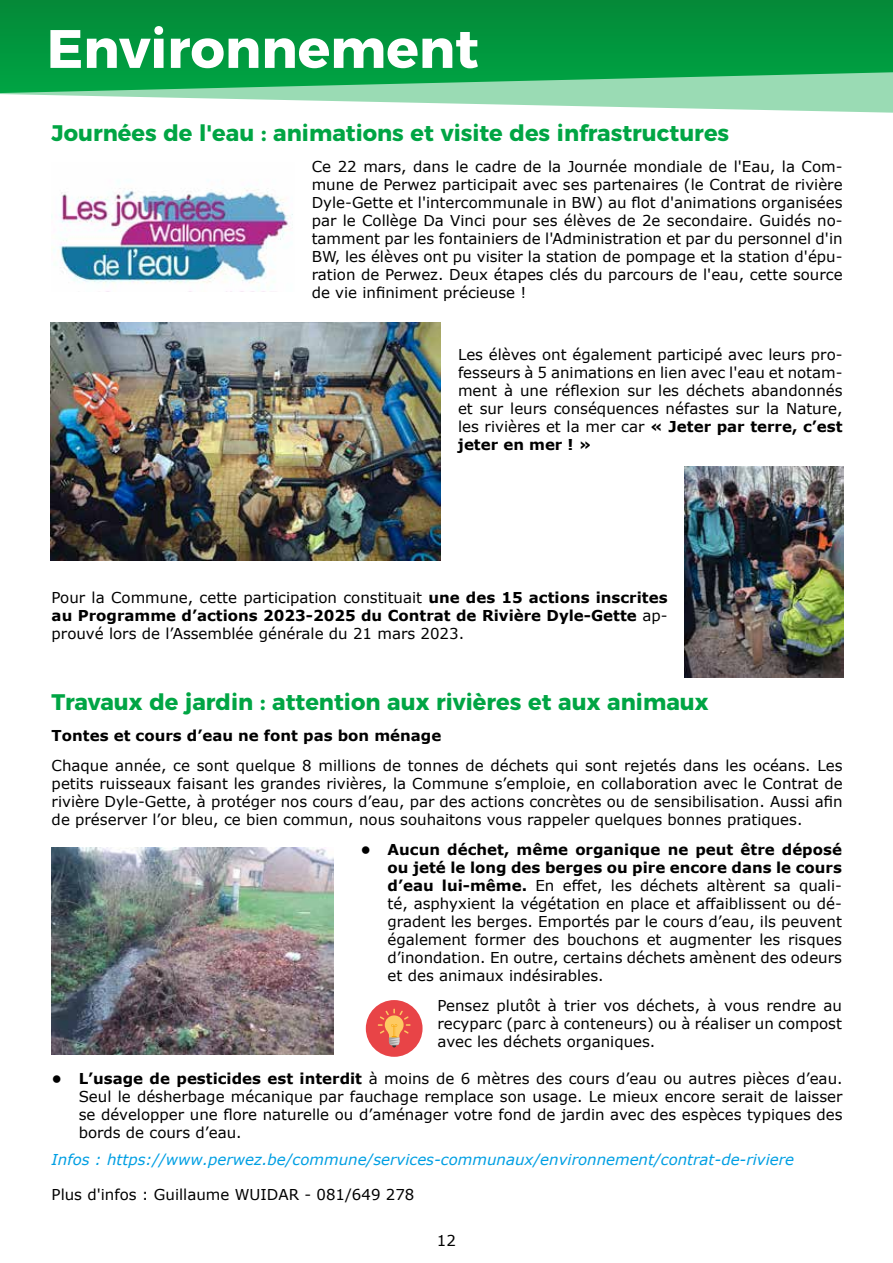
<style>
.page{position:relative;width:893px;height:1263px;background:#fff}
.page>*{position:absolute;margin:0;border:0;box-sizing:border-box;transform-origin:0 0}
.t1{font:700 54px "Montserrat";color:#fff}
.t2{font:700 22.5px "Montserrat";color:#00a544}
.t3{font:15px/18px "Verdana";color:#000;text-align:justify}
.t4{font:italic 15px "Verdana";color:#009fe3}
.t5{font:700 15px "Verdana";color:#000}
.s1{font-weight:700}
</style>
<div class="page">
<svg style="left:0;top:93px;width:893px;height:20px"></svg>
<svg style="left:0;top:0;width:893px;height:93px;background:#129d4a"></svg>
<img style="left:51px;top:847px;width:282px;height:207px">
<img style="left:52px;top:188px;width:241px;height:96px">
<img style="left:51px;top:322px;width:390px;height:239px">
<div style="left:366px;top:1000px;width:57px;height:57px;background:#e84447;border-radius:50%"></div>
<svg style="left:378px;top:1009px;width:33px;height:38px"></svg>
<img style="left:685px;top:466px;width:158px;height:212px">
<h1 class="t1" style="left:47px;top:4px;width:434px">Environnement</h1>
<h2 class="t2" style="left:52px;top:115px;width:679px">Journées de l'eau : animations et visite des infrastructures</h2>
<p class="t3" style="left:312px;top:157px;width:532px">Ce 22 mars, dans le cadre de la Journée mondiale de l'Eau, la Com&shy;mune de Perwez participait avec ses partenaires (le Contrat de rivière Dyle-Gette et l'intercommunale in BW) au flot d'animations organisées par le Collège Da Vinci pour ses élèves de 2e secondaire. Guidés no&shy;tamment par les fontainiers de l'Administration et par du personnel d'in BW, les élèves ont pu visiter la station de pompage et la station d'épu&shy;ration de Perwez. Deux étapes clés du parcours de l'eau, cette source de vie infiniment précieuse !</p>
<p class="t3" style="left:458px;top:345px;width:386px">Les élèves ont également participé avec leurs pro&shy;fesseurs à 5 animations en lien avec l'eau et notam&shy;ment à une réflexion sur les déchets abandonnés et sur leurs conséquences néfastes sur la Nature, les rivières et la mer car <span class="s1">« Jeter par terre, c’est jeter en mer ! »</span></p>
<p class="t3" style="left:52px;top:589px;width:617px">Pour la Commune, cette participation constituait <span class="s1">une des 15 actions inscrites au Programme d’actions 2023-2025 du Contrat de Rivière Dyle-Gette</span> ap&shy;prouvé lors de l’Assemblée générale du 21 mars 2023.</p>
<h2 class="t2" style="left:52px;top:683px;width:658px">Travaux de jardin : attention aux rivières et aux animaux</h2>
<p class="t5" style="left:52px;top:724px;width:391px">Tontes et cours d’eau ne font pas bon ménage</p>
<p class="t3" style="left:52px;top:757px;width:792px">Chaque année, ce sont quelque 8 millions de tonnes de déchets qui sont rejetés dans les océans. Les petits ruisseaux faisant les grandes rivières, la Commune s’emploie, en collaboration avec le Contrat de rivière Dyle-Gette, à protéger nos cours d’eau, par des actions concrètes ou de sensibilisation. Aussi afin de préserver l’or bleu, ce bien commun, nous souhaitons vous rappeler quelques bonnes pratiques.</p>
<p class="t3" style="left:388px;top:840px;width:456px;text-indent:-27px"><span class="s1">• Aucun déchet, même organique ne peut être déposé ou jeté le long des berges ou pire encore dans le cours d’eau lui-même.</span> En effet, les déchets altèrent sa quali&shy;té, asphyxient la végétation en place et affaiblissent ou dé&shy;gradent les berges. Emportés par le cours d’eau, ils peuvent également former des bouchons et augmenter les risques d’inondation. En outre, certains déchets amènent des odeurs et des animaux indésirables.</p>
<p class="t3" style="left:437px;top:996px;width:406px">Pensez plutôt à trier vos déchets, à vous rendre au recyparc (parc à conteneurs) ou à réaliser un compost avec les déchets organiques.</p>
<p class="t3" style="left:79px;top:1070px;width:765px;text-indent:-27px"><span class="s1">• L’usage de pesticides est interdit</span> à moins de 6 mètres des cours d’eau ou autres pièces d’eau.<br>Seul le désherbage mécanique par fauchage remplace son usage. Le mieux encore serait de laisser se développer une flore naturelle ou d’aménager votre fond de jardin avec des espèces typiques des bords de cours d’eau.</p>
<p class="t4" style="left:52px;top:1150px;width:744px">Infos : https://www.perwez.be/commune/services-communaux/environnement/contrat-de-riviere</p>
<p class="t3" style="left:52px;top:1185px;width:364px">Plus d'infos : Guillaume WUIDAR - 081/649 278</p>
<p class="t3" style="left:437px;top:1231px;width:21px">12</p>
</div>
